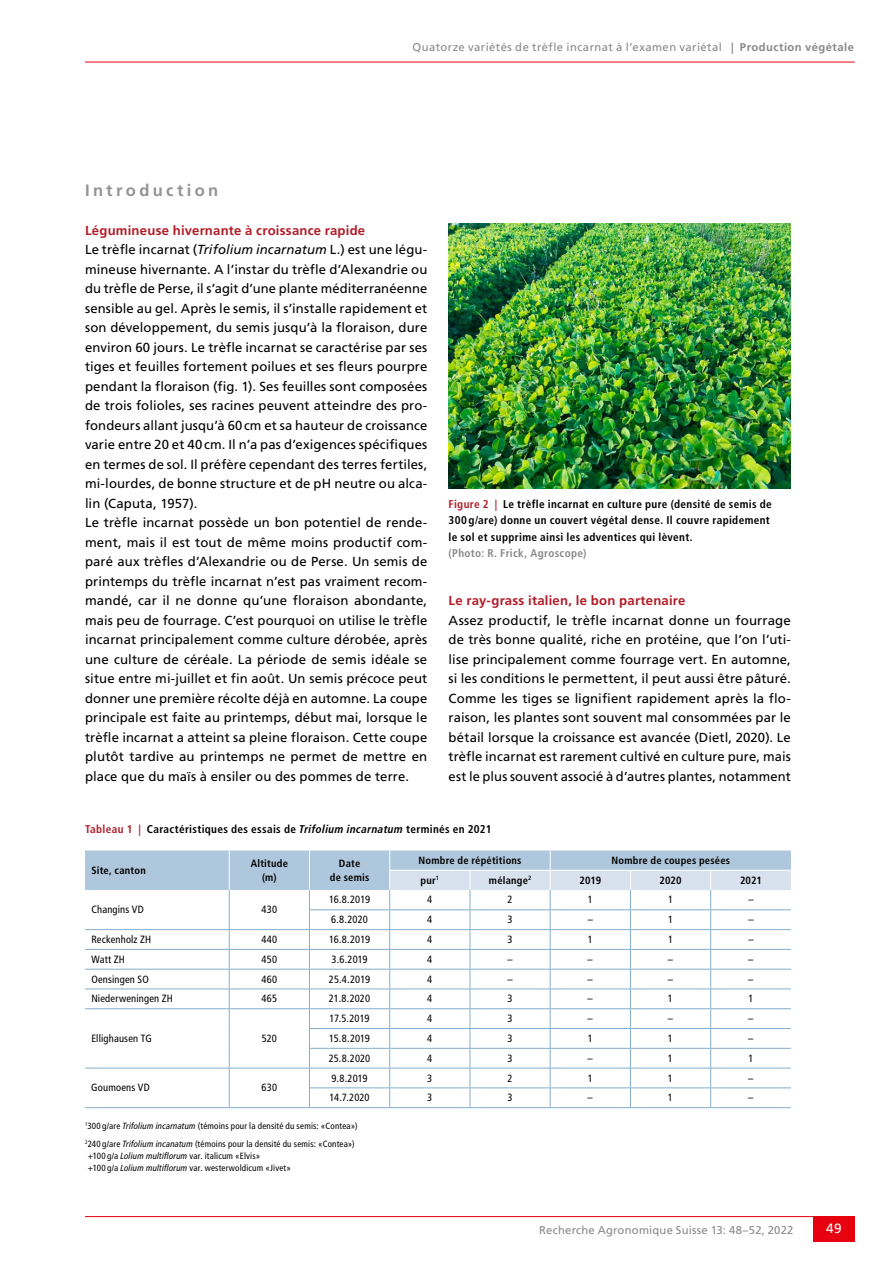
<style>
.page{position:relative;width:893px;height:1263px;background:#fff}
.page>*{position:absolute;margin:0;border:0;box-sizing:border-box;transform-origin:0 0}
.t1{font:700 16.5px "Frutiger LT Std";letter-spacing:.2em;color:#929493}
.t2{font:13.5px "Frutiger LT Std";color:#fff}
.t3{font:13.2px/19.5px "Frutiger LT Std";letter-spacing:.01em;color:#000}
.t4{font:700 13.2px "Frutiger LT Std";letter-spacing:.015em;color:#b21c27}
.t5{font:700 condensed 11.25px/16.5px "Frutiger LT Std";letter-spacing:.03em;color:#000}
.t6{font:11.25px "Frutiger LT Std";letter-spacing:.035em;color:#878988}
.t7{font:700 condensed 11.25px "Frutiger LT Std";letter-spacing:.03em;color:#878988}
.t8{font:condensed 10.5px "Frutiger LT Std";letter-spacing:.01em;color:#000}
.t9{font:700 condensed 10.5px/13.5px "Frutiger LT Std";letter-spacing:.02em;color:#000;text-align:center}
.t10{font:condensed 9px/18.5px "Frutiger LT Std";letter-spacing:.02em;color:#000}
.s1{font-weight:700}
.s2{font-weight:700;color:#b21c27}
.s3{font-style:italic}
.s4{color:#b21c27}
</style>
<div class="page">
<hr style="left:85px;top:62px;width:770px;height:1px;background:#e7000e">
<hr style="left:85px;top:1216px;width:770px;height:1px;background:#e7000e">
<div style="left:813px;top:1216px;width:42px;height:26px;background:#e7000e"></div>
<img style="left:449px;top:224px;width:342px;height:264px">
<hr style="left:309px;top:1107px;width:81px;height:1px;background:#84adcc">
<hr style="left:390px;top:1107px;width:80px;height:1px;background:#84adcc">
<hr style="left:470px;top:1107px;width:80px;height:1px;background:#84adcc">
<hr style="left:550px;top:1107px;width:80px;height:1px;background:#84adcc">
<hr style="left:630px;top:1107px;width:81px;height:1px;background:#84adcc">
<hr style="left:711px;top:1107px;width:80px;height:1px;background:#84adcc">
<hr style="left:229px;top:1107px;width:80px;height:1px;background:#84adcc">
<svg style="left:85px;top:850px;width:706px;height:257px"></svg>
<hr style="left:85px;top:1107px;width:144px;height:1px;background:#84adcc">
<p class="t6" style="left:412px;top:40px;width:443px">Quatorze variétés de trèfle incarnat à l’examen variétal <span class="s1">| Production végétale</span></p>
<p class="t1" style="left:85px;top:180px;width:135px">Introduction</p>
<p class="t3" style="left:85px;top:220px;width:344px"><span class="s2">Légumineuse hivernante à croissance rapide<br></span>Le trèfle incarnat (<span class="s3">Trifolium incarnatum</span> L.) est une légu&shy;mineuse hivernante. A l’instar du trèfle d’Alexandrie ou du trèfle de Perse, il s’agit d’une plante méditerranéenne sensible au gel. Après le semis, il s’installe rapidement et son développement, du semis jusqu’à la floraison, dure environ 60 jours. Le trèfle incarnat se caractérise par ses tiges et feuilles fortement poilues et ses fleurs pourpre pendant la floraison (fig. 1). Ses feuilles sont composées de trois folioles, ses racines peuvent atteindre des pro&shy;fondeurs allant jusqu’à 60cm et sa hauteur de croissance varie entre 20 et 40cm. Il n’a pas d’exigences spécifiques en termes de sol. Il préfère cependant des terres fertiles, mi-lourdes, de bonne structure et de pH neutre ou alca&shy;lin (Caputa, 1957).<br>Le trèfle incarnat possède un bon potentiel de rende&shy;ment, mais il est tout de même moins productif com&shy;paré aux trèfles d’Alexandrie ou de Perse. Un semis de printemps du trèfle incarnat n’est pas vraiment recom&shy;mandé, car il ne donne qu’une floraison abondante, mais peu de fourrage. C’est pourquoi on utilise le trèfle incarnat principalement comme culture dérobée, après une culture de céréale. La période de semis idéale se situe entre mi-juillet et fin août. Un semis précoce peut donner une première récolte déjà en automne. La coupe principale est faite au printemps, début mai, lorsque le trèfle incarnat a atteint sa pleine floraison. Cette coupe plutôt tardive au printemps ne permet de mettre en place que du maïs à ensiler ou des pommes de terre.</p>
<p class="t5" style="left:449px;top:495px;width:325px"><span class="s4">Figure 2 |</span> Le trèfle incarnat en culture pure (densité de semis de<br>300 g/are) donne un couvert végétal dense. Il couvre rapidement le sol et supprime ainsi les adventices qui lèvent.</p>
<p class="t7" style="left:449px;top:547px;width:139px">(Photo: R. Frick, Agroscope)</p>
<p class="t4" style="left:449px;top:593px;width:238px">Le ray-grass italien, le bon partenaire</p>
<p class="t3" style="left:449px;top:610px;width:344px;text-align:justify">Assez productif, le trèfle incarnat donne un fourrage de très bonne qualité, riche en protéine, que l’on l’uti&shy;lise principalement comme fourrage vert. En automne, si les conditions le permettent, il peut aussi être pâturé.<br>Comme les tiges se lignifient rapidement après la flo&shy;raison, les plantes sont souvent mal consommées par le bétail lorsque la croissance est avancée (Dietl, 2020). Le trèfle incarnat est rarement cultivé en culture pure, mais est le plus souvent associé à d’autres plantes, notamment</p>
<p class="t5" style="left:85px;top:821px;width:408px"><span class="s4">Tableau 1 |</span> Caractéristiques des essais de <span class="s3">Trifolium incarnatum</span> terminés en 2021</p>
<p class="t9" style="left:91px;top:863px;width:56px">Site, canton</p>
<p class="t9" style="left:251px;top:857px;width:39px">Altitude (m)</p>
<p class="t9" style="left:330px;top:857px;width:41px">Date<br>de semis</p>
<p class="t9" style="left:418px;top:853px;width:105px">Nombre de répétitions</p>
<p class="t9" style="left:611px;top:853px;width:120px">Nombre de coupes pesées</p>
<p class="t9" style="left:421px;top:873px;width:20px">pur<sup>1</sup></p>
<p class="t9" style="left:489px;top:873px;width:44px">mélange<sup>2</sup></p>
<p class="t9" style="left:579px;top:873px;width:23px">2019</p>
<p class="t9" style="left:659px;top:873px;width:24px">2020</p>
<p class="t9" style="left:740px;top:873px;width:23px">2021</p>
<p class="t8" style="left:91px;top:903px;width:54px">Changins VD</p>
<p class="t8" style="left:262px;top:903px;width:17px">430</p>
<p class="t8" style="left:329px;top:894px;width:43px">16.8.2019</p>
<p class="t8" style="left:427px;top:894px;width:7px">4</p>
<p class="t8" style="left:508px;top:894px;width:7px">2</p>
<p class="t8" style="left:588px;top:894px;width:7px">1</p>
<p class="t8" style="left:668px;top:894px;width:7px">1</p>
<p class="t8" style="left:748px;top:894px;width:7px">–</p>
<p class="t8" style="left:331px;top:913px;width:38px">6.8.2020</p>
<p class="t8" style="left:427px;top:913px;width:7px">4</p>
<p class="t8" style="left:508px;top:913px;width:7px">3</p>
<p class="t8" style="left:588px;top:913px;width:7px">–</p>
<p class="t8" style="left:668px;top:913px;width:7px">1</p>
<p class="t8" style="left:748px;top:913px;width:7px">–</p>
<p class="t8" style="left:91px;top:933px;width:61px">Reckenholz ZH</p>
<p class="t8" style="left:261px;top:933px;width:17px">440</p>
<p class="t8" style="left:329px;top:933px;width:43px">16.8.2019</p>
<p class="t8" style="left:427px;top:933px;width:7px">4</p>
<p class="t8" style="left:507px;top:933px;width:7px">3</p>
<p class="t8" style="left:588px;top:933px;width:7px">1</p>
<p class="t8" style="left:668px;top:933px;width:7px">1</p>
<p class="t8" style="left:748px;top:933px;width:7px">–</p>
<p class="t8" style="left:91px;top:953px;width:35px">Watt ZH</p>
<p class="t8" style="left:262px;top:953px;width:17px">450</p>
<p class="t8" style="left:332px;top:953px;width:38px">3.6.2019</p>
<p class="t8" style="left:427px;top:953px;width:7px">4</p>
<p class="t8" style="left:507px;top:953px;width:7px">–</p>
<p class="t8" style="left:588px;top:953px;width:7px">–</p>
<p class="t8" style="left:668px;top:953px;width:7px">–</p>
<p class="t8" style="left:748px;top:953px;width:7px">–</p>
<p class="t8" style="left:91px;top:973px;width:59px">Oensingen SO</p>
<p class="t8" style="left:261px;top:973px;width:17px">460</p>
<p class="t8" style="left:329px;top:973px;width:43px">25.4.2019</p>
<p class="t8" style="left:427px;top:973px;width:7px">4</p>
<p class="t8" style="left:507px;top:973px;width:7px">–</p>
<p class="t8" style="left:588px;top:973px;width:7px">–</p>
<p class="t8" style="left:668px;top:973px;width:7px">–</p>
<p class="t8" style="left:748px;top:973px;width:7px">–</p>
<p class="t8" style="left:91px;top:992px;width:83px">Niederweningen ZH</p>
<p class="t8" style="left:261px;top:992px;width:17px">465</p>
<p class="t8" style="left:329px;top:992px;width:43px">21.8.2020</p>
<p class="t8" style="left:427px;top:992px;width:7px">4</p>
<p class="t8" style="left:507px;top:992px;width:7px">3</p>
<p class="t8" style="left:588px;top:992px;width:7px">–</p>
<p class="t8" style="left:668px;top:992px;width:7px">1</p>
<p class="t8" style="left:748px;top:992px;width:7px">1</p>
<p class="t8" style="left:91px;top:1032px;width:62px">Ellighausen TG</p>
<p class="t8" style="left:262px;top:1032px;width:17px">520</p>
<p class="t8" style="left:330px;top:1012px;width:41px">17.5.2019</p>
<p class="t8" style="left:427px;top:1012px;width:7px">4</p>
<p class="t8" style="left:507px;top:1012px;width:7px">3</p>
<p class="t8" style="left:588px;top:1012px;width:7px">–</p>
<p class="t8" style="left:668px;top:1012px;width:7px">–</p>
<p class="t8" style="left:748px;top:1012px;width:7px">–</p>
<p class="t8" style="left:329px;top:1032px;width:42px">15.8.2019</p>
<p class="t8" style="left:427px;top:1032px;width:7px">4</p>
<p class="t8" style="left:507px;top:1032px;width:7px">3</p>
<p class="t8" style="left:588px;top:1032px;width:7px">1</p>
<p class="t8" style="left:668px;top:1032px;width:7px">1</p>
<p class="t8" style="left:748px;top:1032px;width:7px">–</p>
<p class="t8" style="left:329px;top:1052px;width:43px">25.8.2020</p>
<p class="t8" style="left:427px;top:1052px;width:7px">4</p>
<p class="t8" style="left:507px;top:1052px;width:7px">3</p>
<p class="t8" style="left:588px;top:1052px;width:7px">–</p>
<p class="t8" style="left:668px;top:1052px;width:7px">1</p>
<p class="t8" style="left:748px;top:1052px;width:7px">1</p>
<p class="t8" style="left:331px;top:1072px;width:38px">9.8.2019</p>
<p class="t8" style="left:427px;top:1072px;width:7px">3</p>
<p class="t8" style="left:507px;top:1072px;width:7px">2</p>
<p class="t8" style="left:588px;top:1072px;width:7px">1</p>
<p class="t8" style="left:668px;top:1072px;width:7px">1</p>
<p class="t8" style="left:748px;top:1072px;width:7px">–</p>
<p class="t8" style="left:329px;top:1091px;width:42px">14.7.2020</p>
<p class="t8" style="left:427px;top:1091px;width:7px">3</p>
<p class="t8" style="left:507px;top:1091px;width:7px">3</p>
<p class="t8" style="left:588px;top:1091px;width:7px">–</p>
<p class="t8" style="left:668px;top:1091px;width:7px">1</p>
<p class="t8" style="left:748px;top:1091px;width:7px">–</p>
<p class="t10" style="left:85px;top:1116px;width:274px"><sup>1</sup>300g/are <span class="s3">Trifolium incarnatum</span> (témoins pour la densité du semis: «Contea»)<br><sup>2</sup>240g/are <span class="s3">Trifolium incanatum</span> (témoins pour la densité du semis: «Contea»)</p>
<p class="t10" style="left:88px;top:1150px;width:205px;line-height:12px">+100g/a <span class="s3">Lolium multiflorum</span> var. italicum «Elvis» +100g/a <span class="s3">Lolium multiflorum</span> var. westerwoldicum «Jivet»</p>
<p class="t8" style="left:91px;top:1082px;width:60px">Goumoens VD</p>
<p class="t8" style="left:261px;top:1082px;width:17px">630</p>
<p class="t6" style="left:539px;top:1223px;width:256px">Recherche Agronomique Suisse 13: 48–52, 2022</p>
<p class="t2" style="left:826px;top:1221px;width:17px">49</p>
</div>
